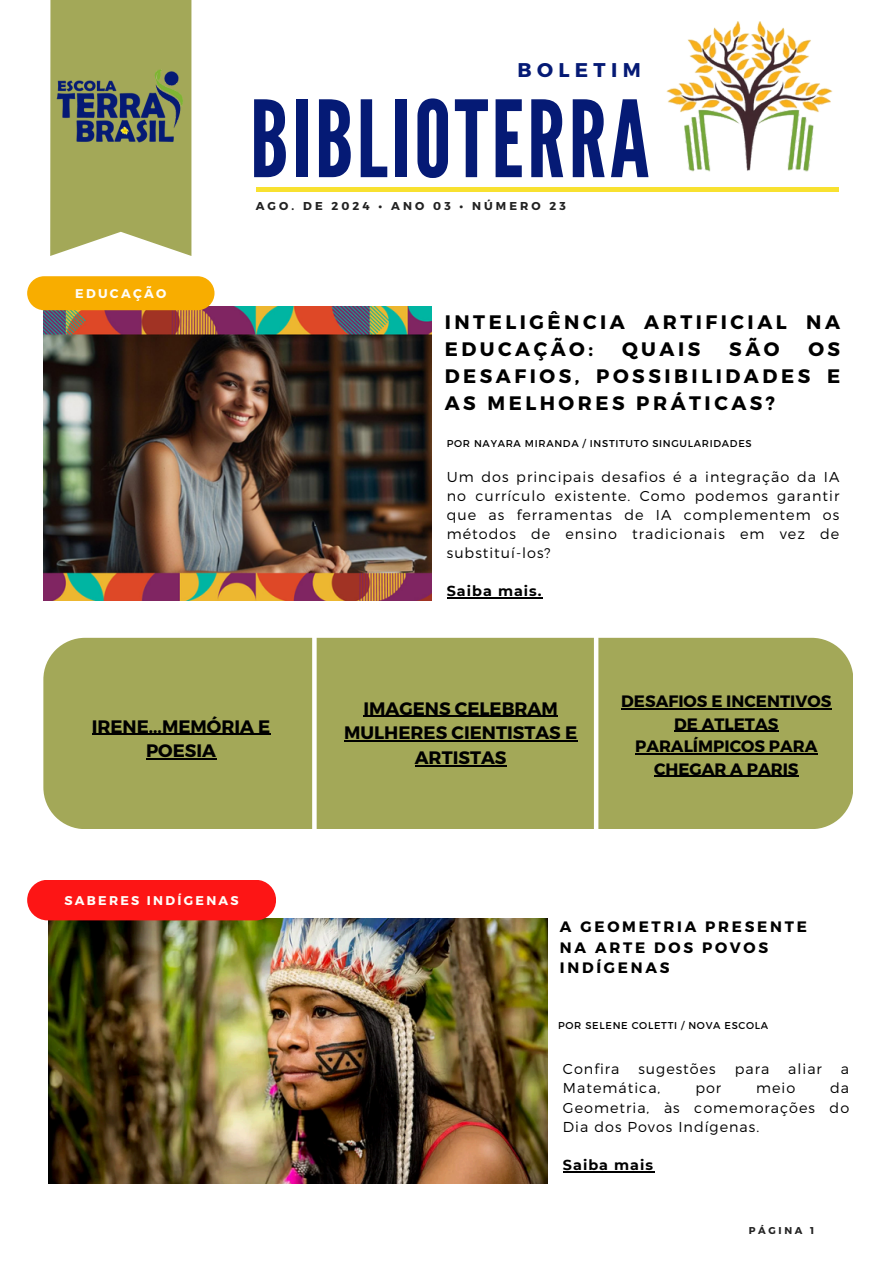
<style>
.page{position:relative;width:894px;height:1264px;background:#fff}
.page>*{position:absolute;margin:0;border:0;box-sizing:border-box;transform-origin:0 0}
.t1{font:105.9px "League Gothic";letter-spacing:.03em;color:#051a75}
.t2{font:700 19.8px "Montserrat";letter-spacing:.27em;color:#051a75}
.t3{font:700 19.5px/27px "Montserrat";letter-spacing:.18em;color:#000}
.t4{font:700 18px/24.8px "Montserrat";color:#000;text-align:center}
.t5{font:700 16.5px/22.5px "Montserrat";color:#000;text-align:center}
.t6{font:700 15.15px/20.2px "Montserrat";letter-spacing:.18em;color:#000}
.t7{font:300 14.4px/19.2px "Montserrat";letter-spacing:.07em;color:#000;text-align:justify}
.t8{font:700 14.4px "Montserrat";letter-spacing:.07em;color:#000}
.t9{font:700 12.6px "Montserrat";letter-spacing:.18em;color:#fffdf8}
.t10{font:700 11.4px "Montserrat";letter-spacing:.27em;color:#222}
.t11{font:9.9px "Montserrat";letter-spacing:.07em;color:#000}
.t12{font:700 9.9px "Montserrat";letter-spacing:.27em;color:#222}
</style>
<div class="page">
<hr style="left:256px;top:188px;width:582px;height:3px;background:#f8e130">
<svg style="left:50px;top:0;width:141px;height:256px;background:#a9ae64"></svg>
<img style="left:50px;top:63px;width:142px;height:87px">
<img style="left:666px;top:21px;width:167px;height:151px">
<img style="left:49px;top:918px;width:498px;height:265px">
<div style="left:27px;top:879px;width:249px;height:41px;background:#fd1515;border-radius:20px"></div>
<div style="left:43px;top:637px;width:809px;height:192px;background:#a3a858"></div>
<img style="left:43px;top:306px;width:388px;height:294px">
<svg style="left:312px;top:637px;width:4px;height:192px"></svg>
<div style="left:27px;top:276px;width:187px;height:34px;background:#f8ad00;border-radius:17px"></div>
<div style="left:593px;top:634px;width:5px;height:198px;background:#fff"></div>
<hr style="left:446px;top:597px;width:96px;height:1px;background:#000">
<hr style="left:563px;top:1170px;width:91px;height:2px;background:#000">
<hr style="left:92px;top:733px;width:178px;height:2px;background:#000">
<hr style="left:146px;top:758px;width:70px;height:1px;background:#000">
<hr style="left:363px;top:715px;width:194px;height:2px;background:#000">
<hr style="left:344px;top:740px;width:233px;height:1px;background:#000">
<hr style="left:414px;top:765px;width:92px;height:1px;background:#000">
<hr style="left:621px;top:708px;width:210px;height:1px;background:#000">
<hr style="left:674px;top:730px;width:104px;height:1px;background:#000">
<hr style="left:635px;top:753px;width:182px;height:1px;background:#000">
<hr style="left:653px;top:775px;width:145px;height:1px;background:#000">
<h1 class="t9" style="left:75px;top:285px;width:92px">EDUCAÇÃO</h1>
<p class="t2" style="left:517px;top:57px;width:125px">BOLETIM</p>
<h6 class="t1" style="left:250px;top:78px;width:401px">BIBLIOTERRA</h6>
<h6 class="t10" style="left:256px;top:198px;width:311px">AGO. DE 2024 • ANO 03 • NÚMERO 23</h6>
<h2 class="t3" style="left:444px;top:307px;width:397px">INTELIGÊNCIA ARTIFICIAL NA<br>EDUCAÇÃO:</h2>
<h2 class="t3" style="left:621px;top:334px;width:80px">QUAIS</h2>
<h2 class="t3" style="left:729px;top:334px;width:52px">SÃO</h2>
<h2 class="t3" style="left:444px;top:334px;width:397px;text-align:justify;text-indent:363px">OS DESAFIOS, POSSIBILIDADES E AS MELHORES PRÁTICAS?</h2>
<h6 class="t11" style="left:446px;top:437px;width:306px">POR NAYARA MIRANDA / INSTITUTO SINGULARIDADES</h6>
<p class="t7" style="left:446px;top:466px;width:394px">Um dos principais desafios é a integração da IA no currículo existente. Como podemos garantir que as ferramentas de IA complementem os métodos de ensino tradicionais em vez de substituí-los?</p>
<h5 class="t8" style="left:446px;top:582px;width:96px">Saiba mais.</h5>
<p class="t4" style="left:92px;top:713px;width:180px">IRENE...MEMÓRIA E<br>POESIA</p>
<h2 class="t9" style="left:64px;top:891px;width:176px">SABERES INDÍGENAS</h2>
<h5 class="t4" style="left:344px;top:695px;width:234px">IMAGENS CELEBRAM<br>MULHERES CIENTISTAS E<br>ARTISTAS</h5>
<h4 class="t5" style="left:621px;top:689px;width:211px">DESAFIOS E INCENTIVOS<br>DE ATLETAS<br>PARALÍMPICOS PARA<br>CHEGAR A PARIS</h4>
<h3 class="t6" style="left:560px;top:916px;width:248px">A GEOMETRIA PRESENTE<br>NA ARTE DOS POVOS<br>INDÍGENAS</h3>
<h3 class="t11" style="left:558px;top:1018px;width:212px">POR SELENE COLETTI / NOVA ESCOLA</h3>
<h2 class="t7" style="left:563px;top:1058px;width:58px">Confira</h2>
<h2 class="t7" style="left:638px;top:1058px;width:79px">sugestões</h2>
<h2 class="t7" style="left:734px;top:1058px;width:36px">para</h2>
<h2 class="t7" style="left:788px;top:1058px;width:35px">aliar</h2>
<h2 class="t7" style="left:840px;top:1058px;width:10px">a</h2>
<h2 class="t7" style="left:563px;top:1077px;width:99px">Matemática,</h2>
<h2 class="t7" style="left:695px;top:1077px;width:27px">por</h2>
<h2 class="t7" style="left:756px;top:1077px;width:41px">meio</h2>
<h2 class="t7" style="left:563px;top:1077px;width:288px;text-indent:267px">da Geometria, às comemorações do Dia dos Povos Indígenas.</h2>
<h2 class="t8" style="left:563px;top:1155px;width:92px">Saiba mais</h2>
<h4 class="t12" style="left:748px;top:1224px;width:67px">PÁGINA 1</h4>
</div>
